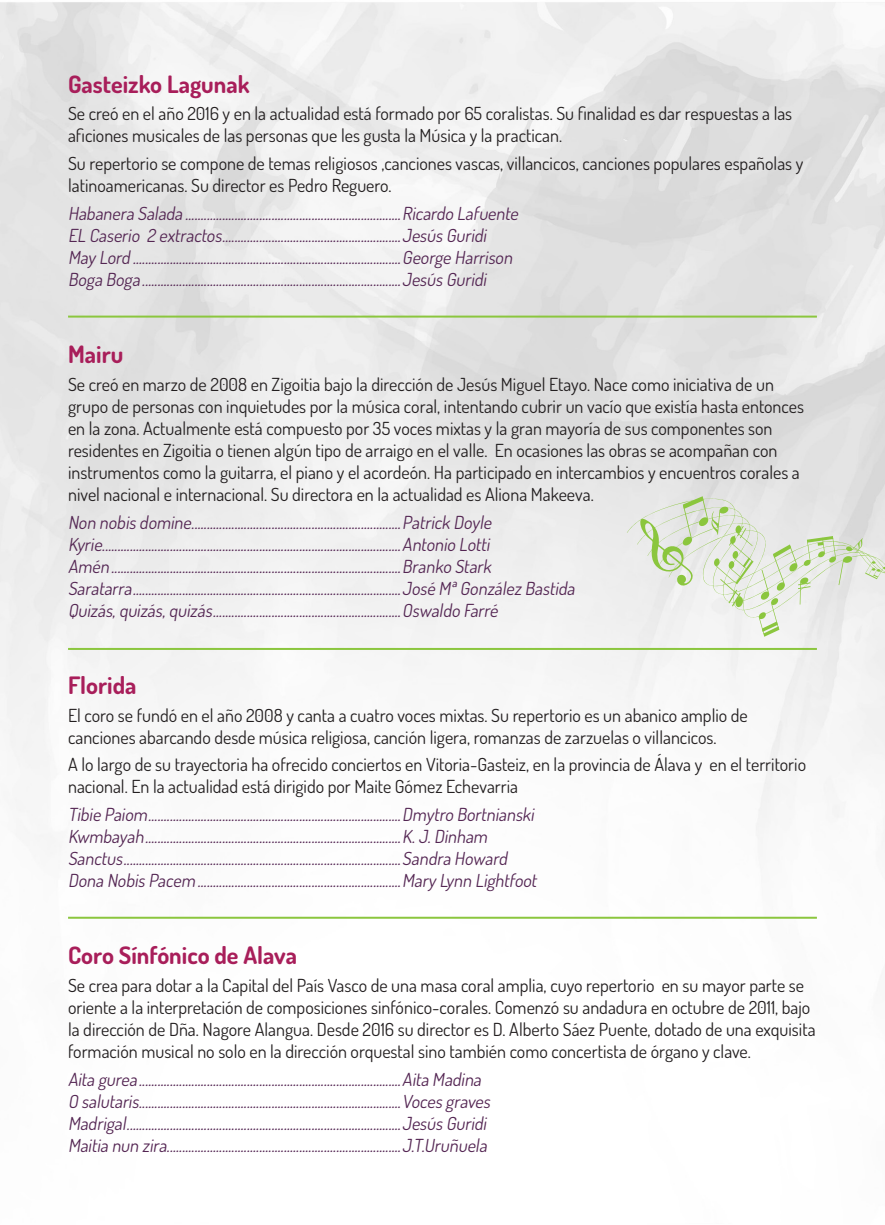
<style>
.page{position:relative;width:885px;height:1225px;background:#fff}
.page>*{position:absolute;margin:0;border:0;box-sizing:border-box;transform-origin:0 0}
._1{font:700 24px "Dosis";color:#a81e5a}
.Estilo_de_párrafo_3{font:italic 18px "Dosis";color:#542653}
._2{font:18px/22px "Dosis";color:#231f20}
</style>
<div class="page">
<img style="left:0;top:2px;width:884px;height:917px">
<svg style="left:626px;top:496px;width:258px;height:141px"></svg>
<hr style="left:68px;top:315px;width:748px;height:2px;background:#8bc63e">
<hr style="left:68px;top:648px;width:748px;height:2px;background:#8bc63e">
<hr style="left:68px;top:916px;width:748px;height:2px;background:#8bc63e">
<p class="_1" style="left:68px;top:68px;width:183px">Gasteizko Lagunak</p>
<p class="_2" style="left:68px;top:102px;width:725px">Se creó en el año 2016 y en la actualidad está formado por 65 coralistas. Su finalidad es dar respuestas a las aficiones musicales de las personas que les gusta la Música y la practican.</p>
<p class="_2" style="left:68px;top:152px;width:736px">Su repertorio se compone de temas religiosos ,canciones vascas, villancicos, canciones populares españolas y latinoamericanas. Su director es Pedro Reguero.</p>
<p class="Estilo_de_párrafo_3" style="left:68px;top:201px;width:455px">Habanera Salada ......................................................................Ricardo Lafuente</p>
<p class="Estilo_de_párrafo_3" style="left:68px;top:223px;width:423px">EL Caserio 2 extractos..........................................................Jesús Guridi</p>
<p class="Estilo_de_párrafo_3" style="left:68px;top:245px;width:449px">May Lord .......................................................................................George Harrison</p>
<p class="Estilo_de_párrafo_3" style="left:68px;top:267px;width:423px">Boga Boga ....................................................................................Jesús Guridi</p>
<p class="_1" style="left:68px;top:339px;width:57px">Mairu</p>
<p class="_2" style="left:68px;top:373px;width:737px">Se creó en marzo de 2008 en Zigoitia bajo la dirección de Jesús Miguel Etayo. Nace como iniciativa de un grupo de personas con inquietudes por la música coral, intentando cubrir un vacío que existía hasta entonces en la zona. Actualmente está compuesto por 35 voces mixtas y la gran mayoría de sus componentes son residentes en Zigoitia o tienen algún tipo de arraigo en el valle. En ocasiones las obras se acompañan con instrumentos como la guitarra, el piano y el acordeón. Ha participado en intercambios y encuentros corales a nivel nacional e internacional. Su directora en la actualidad es Aliona Makeeva.</p>
<p class="Estilo_de_párrafo_3" style="left:68px;top:510px;width:428px">Non nobis domine....................................................................Patrick Doyle</p>
<p class="Estilo_de_párrafo_3" style="left:68px;top:532px;width:426px">Kyrie.................................................................................................Antonio Lotti</p>
<p class="Estilo_de_párrafo_3" style="left:68px;top:554px;width:428px">Amén..............................................................................................Branko Stark</p>
<p class="Estilo_de_párrafo_3" style="left:68px;top:576px;width:512px">Saratarra.......................................................................................José MªGonzález Bastida</p>
<p class="Estilo_de_párrafo_3" style="left:68px;top:598px;width:435px">Quizás,quizás,quizás.............................................................Oswaldo Farré</p>
<p class="_1" style="left:68px;top:669px;width:70px">Florida</p>
<p class="_2" style="left:68px;top:703px;width:681px">El coro se fundó en el año 2008 y canta a cuatro voces mixtas. Su repertorio es un abanico amplio de canciones abarcando desde música religiosa, canción ligera, romanzas de zarzuelas o villancicos.</p>
<p class="_2" style="left:68px;top:753px;width:739px">A lo largo de su trayectoria ha ofrecido conciertos en Vitoria-Gasteiz, en la provincia de Álava y en el territorio nacional. En la actualidad está dirigido por Maite Gómez Echevarria</p>
<p class="Estilo_de_párrafo_3" style="left:68px;top:802px;width:471px">Tibie Paiom..................................................................................Dmytro Bortnianski</p>
<p class="Estilo_de_párrafo_3" style="left:68px;top:824px;width:424px">Kwmbayah...................................................................................K.J.Dinham</p>
<p class="Estilo_de_párrafo_3" style="left:68px;top:846px;width:444px">Sanctus..........................................................................................Sandra Howard</p>
<p class="Estilo_de_párrafo_3" style="left:68px;top:868px;width:473px">Dona Nobis Pacem..................................................................Mary Lynn Lightfoot</p>
<p class="_1" style="left:68px;top:940px;width:230px">Coro Sínfónico de Alava</p>
<p class="_2" style="left:68px;top:974px;width:749px">Se crea para dotar a la Capital del País Vasco de una masa coral amplia, cuyo repertorio en su mayor parte se oriente a la interpretación de composiciones sinfónico-corales. Comenzó su andadura en octubre de 2011, bajo la dirección de Dña. Nagore Alangua. Desde 2016 su director es D. Alberto Sáez Puente, dotado de una exquisita formación musical no solo en la dirección orquestal sino también como concertista de órgano y clave.</p>
<p class="Estilo_de_párrafo_3" style="left:68px;top:1067px;width:418px">Aita gurea.....................................................................................Aita Madina</p>
<p class="Estilo_de_párrafo_3" style="left:68px;top:1089px;width:427px">O salutaris.....................................................................................Voces graves</p>
<p class="Estilo_de_párrafo_3" style="left:68px;top:1111px;width:423px">Madrigal.........................................................................................Jesús Guridi</p>
<p class="Estilo_de_párrafo_3" style="left:68px;top:1133px;width:424px">Maitia nun zira............................................................................J.T.Uruñuela</p>
</div>
